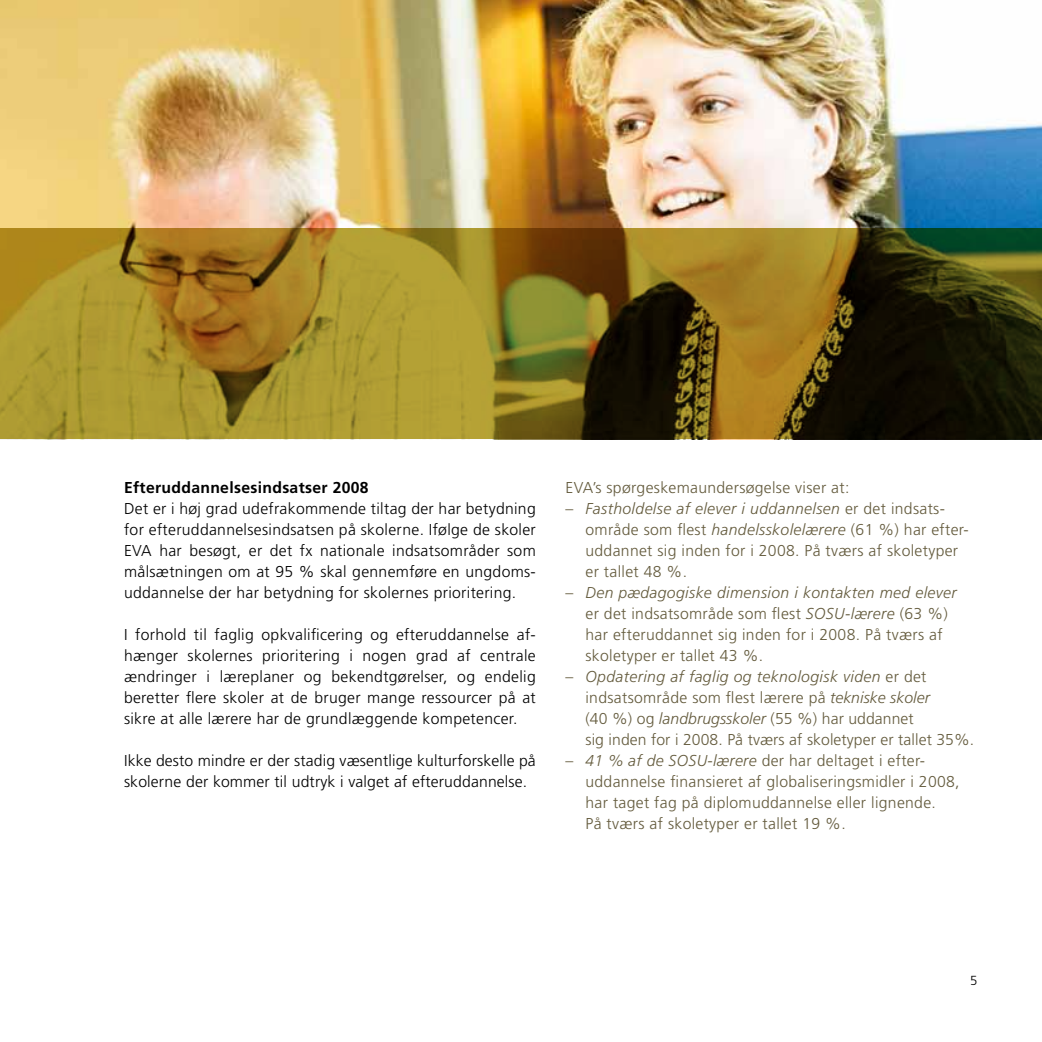
<style>
.page{position:relative;width:1042px;height:1042px;background:#fff}
.page>*{position:absolute;margin:0;border:0;box-sizing:border-box;transform-origin:0 0}
.t1{font:300 15.75px/21px "Frutiger";letter-spacing:.02em;color:#645b3d}
.t2{font:300 15.75px/21px "Frutiger";letter-spacing:.01em;color:#000;text-align:justify}
.t3{font:700 15.75px "Frutiger";letter-spacing:.02em;color:#000}
.t4{font:300 13.12px "Frutiger";color:#000}
.s1{font-style:italic}
</style>
<div class="page">
<img style="left:0;top:0;width:1042px;height:228px">
<svg style="left:0;top:228px;width:1042px;height:211px;background:#7d691e"></svg>
<p class="t3" style="left:124px;top:478px;width:246px">Efteruddannelsesindsatser 2008</p>
<p class="t2" style="left:124px;top:498px;width:413px">Det er i høj grad udefrakommende tiltag der har betydning for efteruddannelsesindsatsen på skolerne. Ifølge de skoler EVA har besøgt, er det fx nationale indsatsområder som målsætningen om at 95 % skal gennemføre en ungdoms&shy;uddannelse der har betydning for skolernes prioritering.</p>
<p class="t2" style="left:124px;top:624px;width:413px">I forhold til faglig opkvalificering og efteruddannelse af&shy;hænger skolernes prioritering i nogen grad af centrale ændringer i læreplaner og bekendtgørelser, og endelig beretter flere skoler at de bruger mange ressourcer på at sikre at alle lærere har de grundlæggende kompetencer.</p>
<p class="t2" style="left:124px;top:750px;width:413px">Ikke desto mindre er der stadig væsentlige kulturforskelle på skolerne der kommer til udtryk i valget af efteruddannelse.</p>
<p class="t1" style="left:566px;top:477px;width:285px">EVA’s spørgeskemaundersøgelse viser at:</p>
<p class="t1" style="left:585px;top:498px;width:384px;text-indent:-20px">– <span class="s1">Fastholdelse af elever i uddannelsen</span> er det indsats&shy;område som flest <span class="s1">handelsskolelærere</span> (61 %) har efter&shy;uddannet sig inden for i 2008. På tværs af skoletyper er tallet 48 %.</p>
<p class="t1" style="left:585px;top:582px;width:373px;text-indent:-20px">– <span class="s1">Den pædagogiske dimension i kontakten med elever </span>er det indsatsområde som flest <span class="s1">SOSU-lærere</span> (63 %) har efteruddannet sig inden for i 2008. På tværs af skoletyper er tallet 43 %.</p>
<p class="t1" style="left:585px;top:666px;width:390px;text-indent:-20px">– <span class="s1">Opdatering af faglig og teknologisk viden</span> er det indsatsområde som flest lærere på <span class="s1">tekniske skoler<br></span>(40 %) og <span class="s1">landbrugsskoler</span> (55 %) har uddannet<br>sig inden for i 2008. På tværs af skoletyper er tallet 35%.</p>
<p class="t1" style="left:585px;top:750px;width:376px;text-indent:-20px">– <span class="s1">41 % af de SOSU-lærere</span> der har deltaget i efter&shy;uddannelse finansieret af globaliseringsmidler i 2008, har taget fag på diplomuddannelse eller lignende.<br>På tværs af skoletyper er tallet 19 %.</p>
<p class="t4" style="left:970px;top:973px;width:9px">5</p>
</div>
